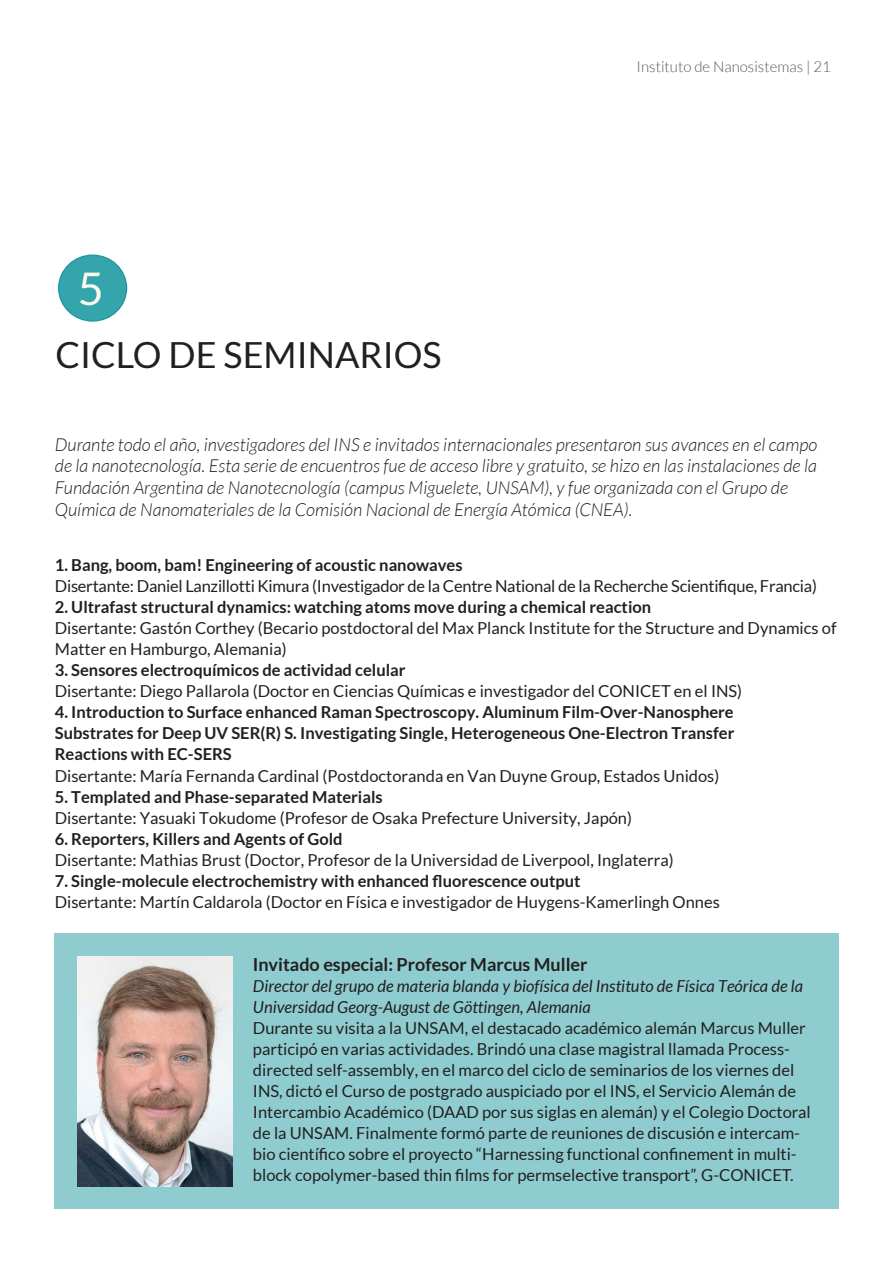
<style>
.page{position:relative;width:893px;height:1263px;background:#fff}
.page>*{position:absolute;margin:0;border:0;box-sizing:border-box;transform-origin:0 0}
.t1{font:45px "Lato";color:#fbfaf0}
.t2{font:36px "Lato";color:#231f20}
.t3{font:italic 300 18px/21.6px "Lato";color:#231f20}
.t4{font:700 18px "Lato";color:#231f20}
.t5{font:16.5px/21px "Lato";color:#231f20}
.t6{font:700 16.5px/21px "Lato";color:#231f20;text-align:justify}
.t7{font:italic 16.5px/21px "Lato";color:#231f20}
.t8{font:300 15px "Lato";color:#57585a}
</style>
<div class="page">
<div style="left:59px;top:255px;width:68px;height:66px;background:#35a5ac;border-radius:50%"></div>
<div style="left:58px;top:254px;width:69px;height:68px;border:1px solid #2494a2;border-radius:50%"></div>
<div style="left:54px;top:933px;width:785px;height:276px;background:#8eccd0"></div>
<img style="left:78px;top:956px;width:155px;height:230px">
<h1 class="t1" style="left:78px;top:263px;width:28px">5</h1>
<h2 class="t2" style="left:56px;top:335px;width:387px">CICLO DE SEMINARIOS</h2>
<p class="t8" style="left:637px;top:59px;width:196px">Instituto de Nanosistemas | 21</p>
<p class="t3" style="left:55px;top:434px;width:764px">Durante todo el año, investigadores del INS e invitados internacionales presentaron sus avances en el campo de la nanotecnología. Esta serie de encuentros fue de acceso libre y gratuito, se hizo en las instalaciones de la Fundación Argentina de Nanotecnología (campus Miguelete, UNSAM), y fue organizada con el Grupo de Química de Nanomateriales de la Comisión Nacional de Energía Atómica (CNEA).</p>
<p class="t6" style="left:55px;top:555px;width:409px">1. Bang, boom, bam! Engineering of acoustic nanowaves</p>
<p class="t5" style="left:55px;top:576px;width:764px">Disertante: Daniel Lanzillotti Kimura (Investigador de la Centre National de la Recherche Scientifique, Francia)</p>
<p class="t6" style="left:55px;top:597px;width:598px">2. Ultrafast structural dynamics: watching atoms move during a chemical reaction</p>
<p class="t5" style="left:55px;top:618px;width:783px">Disertante: Gastón Corthey (Becario postdoctoral del Max Planck Institute for the Structure and Dynamics of<br>Matter en Hamburgo, Alemania)</p>
<p class="t6" style="left:55px;top:660px;width:352px">3. Sensores electroquímicos de actividad celular</p>
<p class="t5" style="left:55px;top:681px;width:689px">Disertante: Diego Pallarola (Doctor en Ciencias Químicas e investigador del CONICET en el INS)</p>
<p class="t6" style="left:55px;top:702px;width:681px">4. Introduction to Surface enhanced Raman Spectroscopy. Aluminum Film-Over-Nanosphere Substrates for Deep UV SER(R) S. Investigating Single, Heterogeneous One-Electron Transfer Reactions with EC-SERS</p>
<p class="t5" style="left:55px;top:765px;width:666px">Disertante: María Fernanda Cardinal (Postdoctoranda en Van Duyne Group, Estados Unidos)</p>
<p class="t6" style="left:55px;top:786px;width:329px">5. Templated and Phase-separated Materials</p>
<p class="t5" style="left:55px;top:807px;width:579px">Disertante: Yasuaki Tokudome (Profesor de Osaka Prefecture University, Japón)</p>
<p class="t6" style="left:55px;top:828px;width:289px">6. Reporters, Killers and Agents of Gold</p>
<p class="t5" style="left:55px;top:849px;width:620px">Disertante: Mathias Brust (Doctor, Profesor de la Universidad de Liverpool, Inglaterra)</p>
<p class="t6" style="left:55px;top:870px;width:527px">7. Single-molecule electrochemistry with enhanced fluorescence output</p>
<p class="t5" style="left:55px;top:891px;width:666px">Disertante: Martín Caldarola (Doctor en Física e investigador de Huygens-Kamerlingh Onnes</p>
<p class="t4" style="left:253px;top:954px;width:336px">Invitado especial: Profesor Marcus Muller</p>
<p class="t7" style="left:253px;top:976px;width:552px">Director del grupo de materia blanda y biofísica del Instituto de Física Teórica de la<br>Universidad Georg-August de Göttingen, Alemania</p>
<p class="t5" style="left:253px;top:1018px;width:559px">Durante su visita a la UNSAM, el destacado académico alemán Marcus Muller participó en varias actividades. Brindó una clase magistral llamada Process&shy;directed self-assembly, en el marco del ciclo de seminarios de los viernes del INS, dictó el Curso de postgrado auspiciado por el INS, el Servicio Alemán de Intercambio Académico (DAAD por sus siglas en alemán) y el Colegio Doctoral de la UNSAM. Finalmente formó parte de reuniones de discusión e intercam&shy;bio científico sobre el proyecto “Harnessing functional confinement in multi&shy;block copolymer-based thin films for permselective transport”, G-CONICET.</p>
</div>
